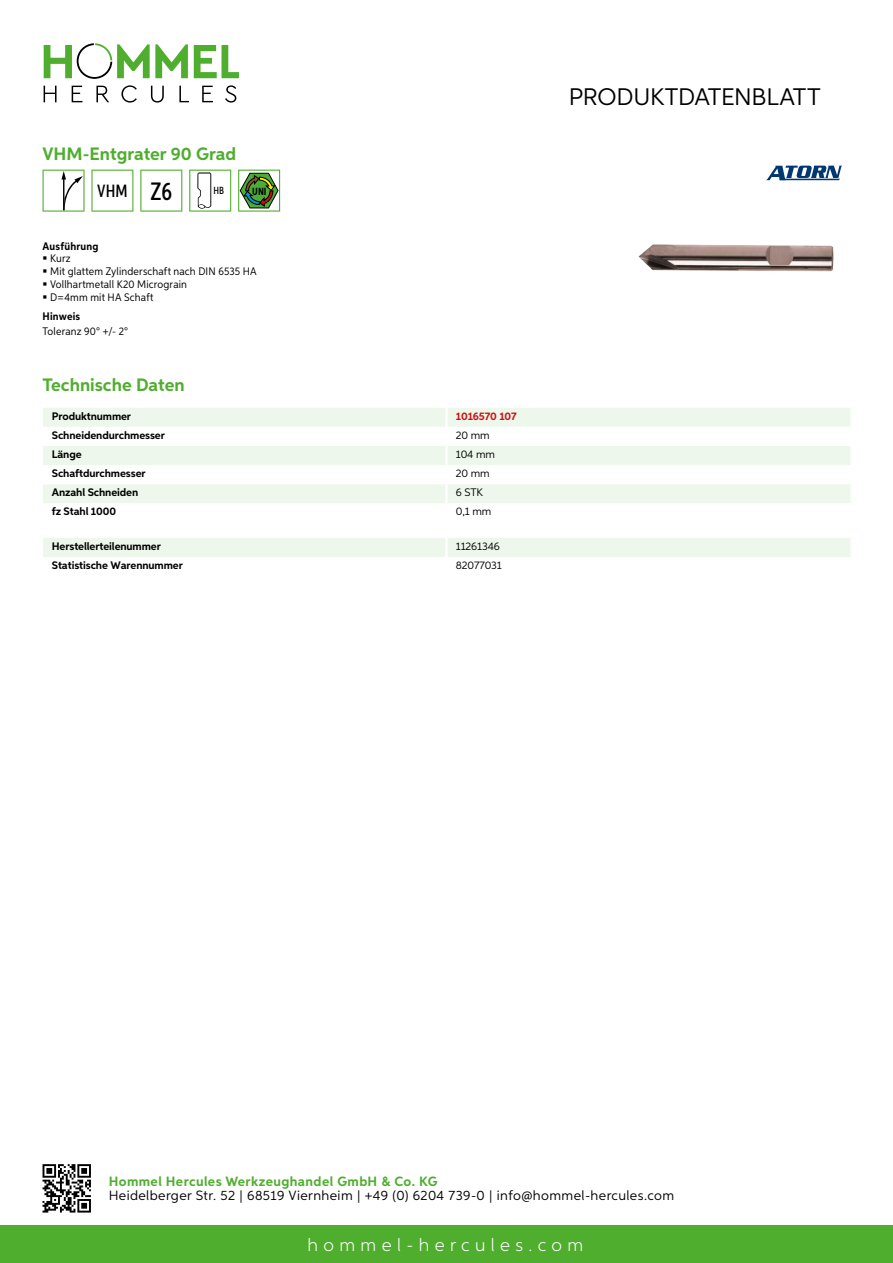
<style>
.page{position:relative;width:893px;height:1263px;background:#fff}
.page>*{position:absolute;margin:0;border:0;box-sizing:border-box;transform-origin:0 0}
.t1{font:24px "Aspira";letter-spacing:-.01em;color:#000}
.t2{font:700 18px "Aspira";color:#50ae2f}
.t3{font:300 18px "Aspira";letter-spacing:.3em;color:#fff}
.t4{font:500 17.85px "Aspira XX Nar";color:#000}
.t5{font:13.5px "Aspira";letter-spacing:.03em;color:#000}
.t6{font:700 13.5px "Aspira";letter-spacing:.03em;color:#50ae2f}
.t7{font:700 10.95px "Aspira";letter-spacing:-.01em;color:#000}
.t8{font:10.95px/12.8px "Aspira Nar";letter-spacing:.015em;color:#000}
.t9{font:10.95px "Aspira";letter-spacing:-.01em;color:#000}
.t10{font:700 10.95px "Aspira Nar";letter-spacing:.02em;color:#000}
.t11{font:700 10.95px "Aspira";letter-spacing:-.01em;color:#cd1013}
.t12{font:700 10.35px "Aspira XX Nar";color:#000}
.t13{font:500 10.35px "Aspira XX Nar";color:#000}
.s1{font-size:25.2px}
</style>
<div class="page">
<div style="left:0;top:1226px;width:893px;height:37px;background:#50ae2f"></div>
<svg style="left:43px;top:1164px;width:48px;height:48px"></svg>
<svg style="left:194px;top:45px;width:45px;height:33px"></svg>
<svg style="left:44px;top:43px;width:144px;height:36px"></svg>
<svg style="left:44px;top:86px;width:13px;height:16px"></svg>
<svg style="left:72px;top:86px;width:10px;height:16px"></svg>
<svg style="left:96px;top:86px;width:13px;height:16px"></svg>
<svg style="left:121px;top:85px;width:16px;height:18px"></svg>
<svg style="left:151px;top:86px;width:13px;height:17px"></svg>
<svg style="left:179px;top:86px;width:10px;height:16px"></svg>
<svg style="left:202px;top:86px;width:11px;height:16px"></svg>
<svg style="left:225px;top:85px;width:11px;height:18px"></svg>
<div style="left:43px;top:408px;width:807px;height:19px;background:#eef7eb"></div>
<svg style="left:43px;top:446px;width:807px;height:57px;fill:#eef7eb"></svg>
<hr style="left:445px;top:408px;width:3px;height:19px;background:#fff">
<hr style="left:445px;top:446px;width:3px;height:19px;background:#fff">
<hr style="left:445px;top:465px;width:3px;height:19px;background:#fff">
<hr style="left:445px;top:484px;width:3px;height:19px;background:#fff">
<div style="left:43px;top:538px;width:807px;height:19px;background:#eef7eb"></div>
<svg style="left:43px;top:170px;width:42px;height:42px"></svg>
<svg style="left:91px;top:170px;width:42px;height:42px"></svg>
<svg style="left:140px;top:170px;width:42px;height:42px"></svg>
<svg style="left:189px;top:170px;width:42px;height:42px"></svg>
<svg style="left:238px;top:170px;width:42px;height:42px"></svg>
<img style="left:638px;top:244px;width:196px;height:27px">
<svg style="left:766px;top:166px;width:76px;height:14px"></svg>
<h2 class="t2" style="left:43px;top:142px;width:195px">VHM-Entgrater 90 Grad</h2>
<h3 class="t4" style="left:97px;top:180px;width:76px">VHM <span class="s1">Z6</span></h3>
<p class="t13" style="left:213px;top:185px;width:12px">HB</p>
<p class="t12" style="left:252px;top:185px;width:16px">UNI</p>
<p class="t10" style="left:43px;top:239px;width:58px">Ausführung</p>
<p class="t8" style="left:50px;top:252px;width:208px">Kurz<br>Mit glattem Zylinderschaft nach DIN 6535 HA<br>Vollhartmetall K20 Micrograin<br>D=4mm mit HA Schaft</p>
<p class="t10" style="left:43px;top:309px;width:39px">Hinweis</p>
<p class="t8" style="left:43px;top:325px;width:87px">Toleranz 90° +/- 2°</p>
<h2 class="t2" style="left:43px;top:373px;width:144px">Technische Daten</h2>
<p class="t7" style="left:52px;top:409px;width:81px">Produktnummer</p>
<p class="t11" style="left:456px;top:409px;width:62px">1016570 107</p>
<p class="t7" style="left:52px;top:428px;width:115px">Schneidendurchmesser</p>
<p class="t9" style="left:456px;top:428px;width:35px">20 mm</p>
<p class="t7" style="left:52px;top:447px;width:31px">Länge</p>
<p class="t9" style="left:456px;top:447px;width:41px">104 mm</p>
<p class="t7" style="left:52px;top:466px;width:95px">Schaftdurchmesser</p>
<p class="t9" style="left:456px;top:467px;width:35px">20 mm</p>
<p class="t7" style="left:52px;top:486px;width:88px">Anzahl Schneiden</p>
<p class="t9" style="left:456px;top:486px;width:22px">6 STK</p>
<p class="t7" style="left:52px;top:505px;width:66px">fz Stahl 1000</p>
<p class="t9" style="left:456px;top:505px;width:37px">0,1 mm</p>
<p class="t7" style="left:52px;top:539px;width:111px">Herstellerteilenummer</p>
<p class="t9" style="left:456px;top:539px;width:45px">11261346</p>
<p class="t7" style="left:52px;top:558px;width:132px">Statistische Warennummer</p>
<p class="t9" style="left:456px;top:558px;width:48px">82077031</p>
<h1 class="t1" style="left:569px;top:82px;width:253px">Produktdatenblatt</h1>
<p class="t6" style="left:109px;top:1172px;width:330px">Hommel Hercules Werkzeughandel GmbH &amp; Co. KG</p>
<p class="t5" style="left:109px;top:1187px;width:567px">Heidelberger Str. 52 | 68519 Viernheim | +49 (0) 6204 739-0 | info@hommel-hercules.com</p>
<h2 class="t3" style="left:307px;top:1234px;width:277px">hommel-hercules.com</h2>
</div>
